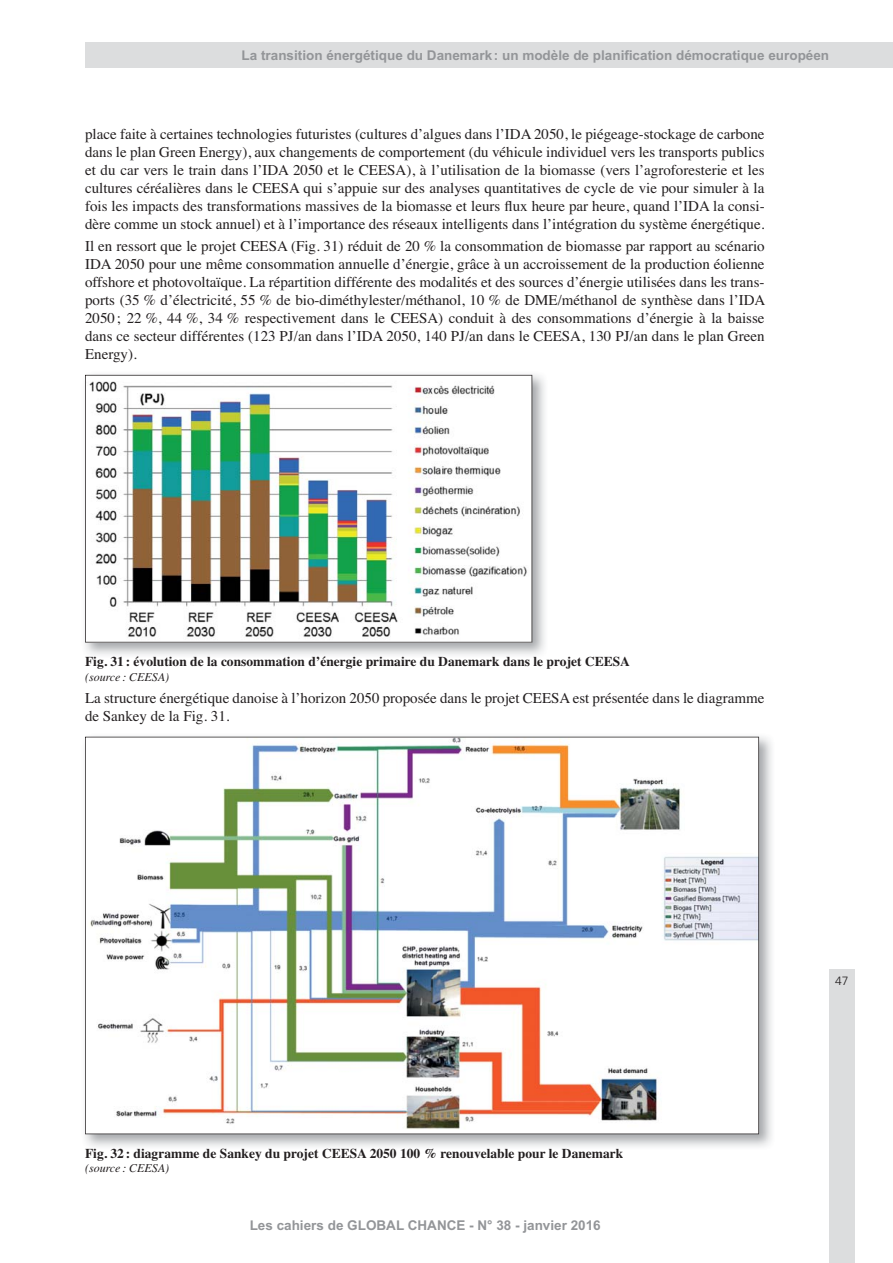
<style>
.page{position:relative;width:893px;height:1263px;background:#fff}
.page>*{position:absolute;margin:0;border:0;box-sizing:border-box;transform-origin:0 0}
.t1{font:15px/18px "Times";color:#231f20;text-align:justify}
.t2{font:700 13.5px "Times";color:#231f20}
.t3{font:700 13.5px "Arial";color:#939598}
.t4{font:italic 12px "Times";color:#231f20}
.t5{font:300 12px "Frutiger";color:#231f20}
</style>
<div class="page">
<div style="left:829px;top:969px;width:26px;height:294px;background:#dcddde"></div>
<div style="left:85px;top:43px;width:807px;height:25px;background:#dcddde"></div>
<img style="left:85px;top:374px;width:460px;height:281px">
<svg style="left:85px;top:375px;width:447px;height:267px"></svg>
<img style="left:85px;top:736px;width:687px;height:411px">
<svg style="left:85px;top:737px;width:674px;height:397px"></svg>
<p class="t3" style="left:242px;top:47px;width:589px">La transition énergétique du Danemark : un modèle de planification démocratique européen</p>
<p class="t1" style="left:85px;top:123px;width:681px">place faite à certaines technologies futuristes (cultures d’algues dans l’IDA 2050, le piégeage-stockage de carbone dans le plan Green Energy), aux changements de comportement (du véhicule individuel vers les transports publics et du car vers le train dans l’IDA 2050 et le CEESA), à l’utilisation de la biomasse (vers l’agroforesterie et les cultures céréalières dans le CEESA qui s’appuie sur des analyses quantitatives de cycle de vie pour simuler à la fois les impacts des transformations massives de la biomasse et leurs flux heure par heure, quand l’IDA la consi&shy;dère comme un stock annuel) et à l’importance des réseaux intelligents dans l’intégration du système énergétique.</p>
<p class="t1" style="left:85px;top:236px;width:682px">Il en ressort que le projet CEESA (Fig. 31) réduit de 20 % la consommation de biomasse par rapport au scénario IDA 2050 pour une même consommation annuelle d’énergie, grâce à un accroissement de la production éolienne offshore et photovoltaïque. La répartition différente des modalités et des sources d’énergie utilisées dans les trans&shy;ports (35 % d’électricité, 55 % de bio-diméthylester/méthanol, 10 % de DME/méthanol de synthèse dans l’IDA 2050 ; 22 %, 44 %, 34 % respectivement dans le CEESA) conduit à des consommations d’énergie à la baisse dans ce secteur différentes (123 PJ/an dans l’IDA 2050, 140 PJ/an dans le CEESA, 130 PJ/an dans le plan Green Energy).</p>
<p class="t2" style="left:85px;top:649px;width:546px">Fig. 31 : évolution de la consommation d’énergie primaire du Danemark dans le projet CEESA</p>
<p class="t4" style="left:85px;top:666px;width:86px">(source : CEESA)</p>
<p class="t1" style="left:85px;top:688px;width:681px">La structure énergétique danoise à l’horizon 2050 proposée dans le projet CEESA est présentée dans le diagramme de Sankey de la Fig. 31.</p>
<p class="t2" style="left:85px;top:1140px;width:540px">Fig. 32 : diagramme de Sankey du projet CEESA 2050 100 % renouvelable pour le Danemark</p>
<p class="t4" style="left:85px;top:1158px;width:86px">(source : CEESA)</p>
<p class="t3" style="left:250px;top:1217px;width:353px">Les cahiers de GLOBAL CHANCE - N° 38 - janvier 2016</p>
<p class="t5" style="left:835px;top:974px;width:15px">47</p>
</div>
